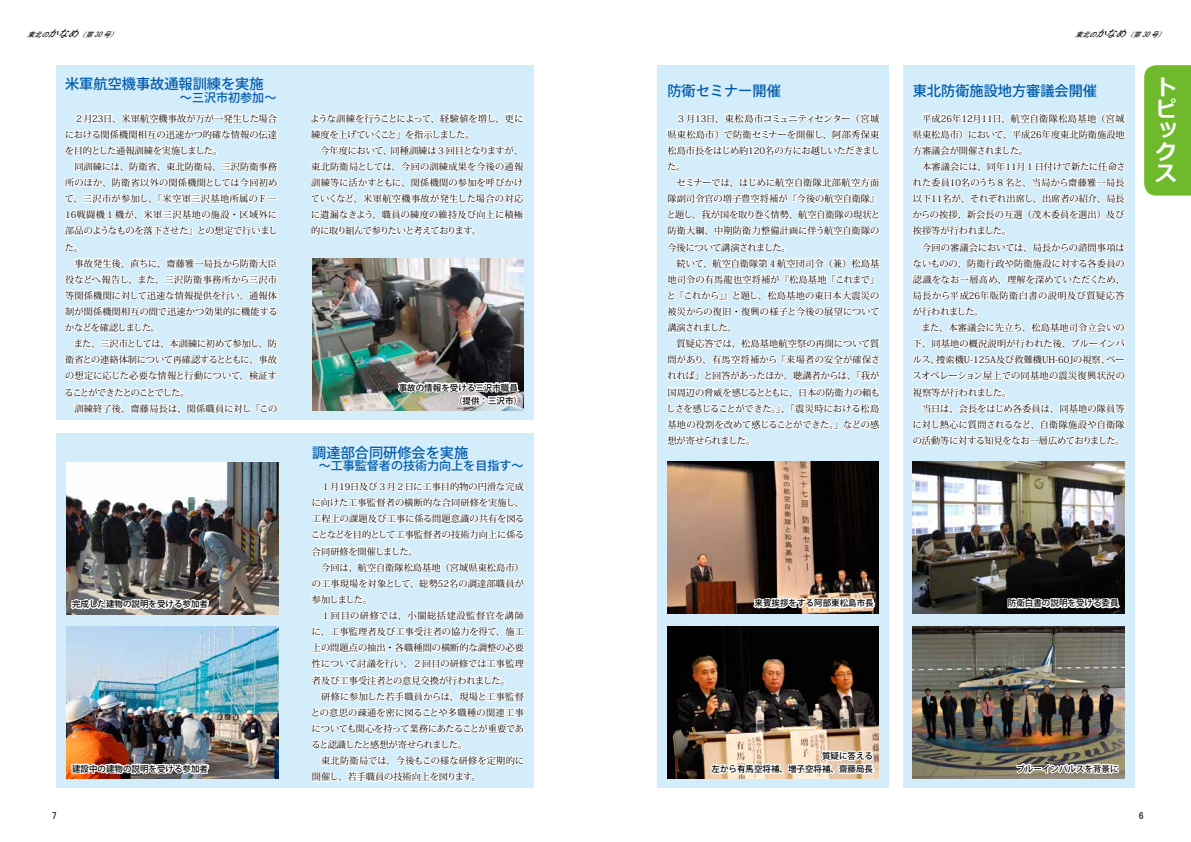
<style>
.page{position:relative;width:1191px;height:842px;background:#fff}
.page>*{position:absolute;margin:0;border:0;box-sizing:border-box;transform-origin:0 0}
.t1{font:700 21.3px/21.4px "Meiryo";color:#fff;text-align:justify}
.t2{font:500 14.2px "Koz Go Pro";color:#005bac}
.t3{font:500 12px "Koz Go Pro";color:#005bac}
.t4{font:9.9px "MS P Gothic";color:#000}
.t5{font:9.2px/16.1px "Koz Min Pro";color:#000;text-align:justify}
.t6{font:9.2px "Koz Min Pro";letter-spacing:.025em;color:#000}
.t7{font:9.2px/16.1px "Koz Min Pro";letter-spacing:-.07em;color:#000}
.t8{font:9.2px "Koz Min Pro";letter-spacing:-.045em;color:#000}
.t9{font:9.2px "Koz Min Pro";letter-spacing:.02em;color:#000}
.t10{font:9.2px "Koz Min Pro";letter-spacing:.035em;color:#000}
.t11{font:9.2px "Koz Min Pro";letter-spacing:-.04em;color:#000}
.t12{font:9.2px "Koz Min Pro";letter-spacing:.03em;color:#000}
.t13{font:500 8.5px/13.1px "Koz Go Pro";color:#000;text-align:right}
.t14{font:italic 7.1px "MS Gothic";color:#000}
.s1{font-size:9.9px}
</style>
<div class="page">
<div style="left:1144px;top:65px;width:47px;height:131px;background:#6fba2c"></div>
<div style="left:657px;top:65px;width:232px;height:723px;background:#d3edfb"></div>
<svg style="left:666px;top:112px;width:215px;height:361px"></svg>
<img style="left:667px;top:627px;width:211px;height:152px">
<img style="left:708px;top:651px;width:169px;height:128px">
<img style="left:667px;top:461px;width:211px;height:152px">
<img style="left:745px;top:548px;width:133px;height:62px">
<div style="left:902px;top:65px;width:232px;height:723px;background:#d3edfb"></div>
<img style="left:913px;top:627px;width:211px;height:152px">
<svg style="left:1014px;top:760px;width:106px;height:19px;background:#afaba0"></svg>
<svg style="left:912px;top:112px;width:214px;height:500px"></svg>
<div style="left:57px;top:434px;width:476px;height:354px;background:#d3edfb"></div>
<img style="left:67px;top:627px;width:211px;height:152px">
<img style="left:68px;top:651px;width:143px;height:127px">
<img style="left:67px;top:462px;width:211px;height:152px">
<img style="left:68px;top:487px;width:143px;height:126px">
<div style="left:57px;top:65px;width:477px;height:355px;background:#d3edfb"></div>
<svg style="left:60px;top:112px;width:227px;height:322px"></svg>
<img style="left:312px;top:259px;width:211px;height:97px">
<svg style="left:306px;top:356px;width:220px;height:426px"></svg>
<svg style="left:310px;top:112px;width:214px;height:125px"></svg>
<p class="t14" style="left:27px;top:31px;width:71px">東北の<span class="s1">かなめ</span>第</p>
<p class="t14" style="left:103px;top:31px;width:13px">号</p>
<p class="t14" style="left:78px;top:31px;width:13px">（</p>
<p class="t14" style="left:110px;top:31px;width:13px">）</p>
<p class="t14" style="left:94px;top:31px;width:13px">30</p>
<p class="t14" style="left:1074px;top:31px;width:71px">東北の<span class="s1">かなめ</span>第</p>
<p class="t14" style="left:1150px;top:31px;width:13px">号</p>
<p class="t14" style="left:1125px;top:31px;width:13px">（</p>
<p class="t14" style="left:1157px;top:31px;width:13px">(</p>
<p class="t14" style="left:1141px;top:31px;width:13px">30</p>
<h2 class="t2" style="left:65px;top:75px;width:200px">米軍航空機事故通報訓練を実施</h2>
<h3 class="t3" style="left:180px;top:90px;width:98px">～三沢市初参加~</h3>
<p class="t5" style="left:65px;top:110px;width:214px;text-indent:9px">２月23日、米軍航空機事故が万が一発生した場合における関係機関相互の迅速かつ的確な情報の伝達を目的とした通報訓練を実施しました。</p>
<p class="t5" style="left:65px;top:158px;width:214px;text-indent:10px">同訓練には、防衛省、東北防衛局、三沢防衛事務所のほか、防衛省以外の関係機関としては今回初めて、三沢市が参加し、「米空軍三沢基地所属のＦ― 16戦闘機１機が、米軍三沢基地の施設・区域外に部品のようなものを落下させた」との想定で行いました。</p>
<p class="t5" style="left:65px;top:255px;width:214px;text-indent:9px">事故発生後、直ちに、齋藤雅一局長から防衛大臣役などへ報告し、また、三沢防衛事務所から三沢市等関係機関に対して迅速な情報提供を行い、通報体制が関係機関相互の間で迅速かつ効果的に機能するかなどを確認しました。</p>
<p class="t5" style="left:65px;top:335px;width:214px;text-indent:9px">また、三沢市としては、本訓練に初めて参加し、防衛省との連絡体制について再確認するとともに、事故の想定に応じた必要な情報と行動について、検証することができたとのことでした。</p>
<p class="t6" style="left:74px;top:402px;width:204px">訓練終了後、齋藤局長は、関係職員に対し「この</p>
<p class="t8" style="left:310px;top:112px;width:214px">ような訓練を行うことによって、経験値を増し、更に</p>
<p class="t11" style="left:311px;top:128px;width:165px">練度を上げていくこと」を指示しました。</p>
<p class="t5" style="left:391px;top:142px;width:134px">同種訓練は３回目となりますが、</p>
<p class="t5" style="left:320px;top:142px;width:73px">今年度において、</p>
<p class="t9" style="left:311px;top:160px;width:213px">東北防衛局としては、今回の訓練成果を今後の通報</p>
<p class="t6" style="left:311px;top:176px;width:214px">訓練等に活かすともに、関係機関の参加を呼びかけ</p>
<p class="t10" style="left:311px;top:192px;width:214px">ていくなど、米軍航空機事故が発生した場合の対応</p>
<p class="t12" style="left:372px;top:208px;width:152px">、職員の練度の維持及び向上に積極</p>
<p class="t7" style="left:311px;top:206px;width:171px">に遺漏なきよう<br>的に取り組んで参りたいと考えております。</p>
<p class="t13" style="left:454px;top:381px;width:70px;text-align:left;text-indent:-55px">事故の情報を受ける三沢市職員（提供：三沢市(</p>
<h2 class="t2" style="left:312px;top:444px;width:157px">調達部合同研修会を実施</h2>
<h3 class="t3" style="left:319px;top:458px;width:206px">～工事監督者の技術力向上を目指す~</h3>
<h2 class="t2" style="left:667px;top:81px;width:115px">防衛セミナー開催</h2>
<p class="t5" style="left:667px;top:110px;width:214px;text-indent:9px">３月13日、東松島市コミュニティセンター（宮城県東松島市）で防衛セミナーを開催し、阿部秀保東松島市長をはじめ約120名の方にお越しいただきました。</p>
<p class="t5" style="left:666px;top:174px;width:215px;text-indent:10px">セミナーでは、はじめに航空自衛隊北部航空方面隊副司令官の増子豊空将補が『今後の航空自衛隊『と題し、我が国を取り巻く情勢、航空自衛隊の現状と防衛大綱、中期防衛力整備計画に伴う航空自衛隊の今後について講演されました。</p>
<p class="t5" style="left:666px;top:255px;width:215px;text-indent:10px">続いて、航空自衛隊第４航空団司令（兼）松島基地司令の有馬龍也空将補が『松島基地「これまで「と「これから」』と題し、松島基地の東日本大震災の被災からの復旧・復興の様子と今後の展望について講演されました。</p>
<p class="t5" style="left:666px;top:335px;width:215px;text-indent:10px">質疑応答では、松島基地航空祭の再開について質問があり、有馬空将補から「来場者の安全が確保されれば」と回答があったほか、聴講者からは、「我が国周辺の脅威を感じるとともに、日本の防衛力の頼もしさを感じることができた。」、「震災時における松島基地の役割を改めて感じることができた。」などの感想が寄せられました。</p>
<h2 class="t2" style="left:912px;top:81px;width:186px">東北防衛施設地方審議会開催</h2>
<p class="t5" style="left:912px;top:110px;width:213px;text-indent:9px">平成26年12月11日、航空自衛隊松島基地（宮城県東松島市）において、平成26年度東北防衛施設地方審議会が開催されました。</p>
<p class="t5" style="left:912px;top:158px;width:214px;text-indent:9px">本審議会には、同年11月１日付けで新たに任命された委員10名のうち８名と、当局から齋藤雅一局長以下11名が、それぞれ出席し、出席者の紹介、局長からの挨拶、新会長の互選（茂木委員を選出）及び挨拶等が行われました。</p>
<p class="t5" style="left:912px;top:239px;width:214px;text-indent:9px">今回の審議会においては、局長からの諮問事項はないものの、防衛行政や防衛施設に対する各委員の認識をなお一層高め、理解を深めていただくため、局長から平成26年版防衛白書の説明及び質疑応答が行われました。</p>
<p class="t5" style="left:912px;top:319px;width:213px;text-align:right">また、本審議会に先立ち、松島基地司令立会いの下、同基地の概況説明が行われた後、ブルーインパベー</p>
<p class="t5" style="left:936px;top:352px;width:175px">捜索機U-125A及び救難機UH-60Jの視察、</p>
<p class="t5" style="left:912px;top:352px;width:214px;text-align:left">ルス、<br>スオペレーション屋上での同基地の震災復興状況の視察等が行われました。</p>
<p class="t5" style="left:912px;top:400px;width:214px;text-indent:9px">当日は、会長をはじめ各委員は、同基地の隊員等に対し熱心に質問されるなど、自衛隊施設や自衛隊の活動等に対する知見をなお一層広めておりました。</p>
<h1 class="t1" style="left:1155px;top:78px;width:22px">トピックス</h1>
<p class="t13" style="left:72px;top:598px;width:138px">完成した建物の説明を受ける参加者</p>
<p class="t13" style="left:72px;top:763px;width:138px">建設中の建物の説明を受ける参加者</p>
<p class="t5" style="left:311px;top:478px;width:214px;text-indent:10px">１月19日及び３月２日に工事目的物の円滑な完成に向けた工事監督者の横断的な合同研修を実施し、工程上の課題及び工事に係る問題意識の共有を図ることなどを目的として工事監督者の技術力向上に係る合同研修を開催しました。</p>
<p class="t5" style="left:312px;top:559px;width:213px;text-indent:9px">今回は、航空自衛隊松島基地（宮城県東松島市(の工事現場を対象として、総勢52名の調達部職員が参加しました。</p>
<p class="t5" style="left:312px;top:607px;width:214px;text-indent:9px">１回目の研修では、小關総括建設監督官を講師に、工事監理者及び工事受注者の協力を得て、施工上の問題点の抽出・各職種間の横断的な調整の必要性について討議を行い、２回目の研修では工事監理者及び工事受注者との意見交換が行われました。</p>
<p class="t5" style="left:311px;top:688px;width:215px;text-indent:10px">研修に参加した若手職員からは、現場と工事監督との意思の疎通を密に図ることや多職種の関連工事についても関心を持って業務にあたることが重要であると認識したと感想が寄せられました。</p>
<p class="t5" style="left:312px;top:752px;width:214px;text-indent:9px">東北防衛局では、今後もこの様な研修を定期的に開催し、若手職員の技術向上を図ります。</p>
<p class="t13" style="left:754px;top:597px;width:121px">来賓挨拶をする阿部東松島市長</p>
<p class="t13" style="left:711px;top:750px;width:163px">質疑に答える<br>左から有馬空将補、増子空将補、齋藤局長</p>
<p class="t13" style="left:1008px;top:597px;width:112px">防衛白書の説明を受ける委員</p>
<p class="t13" style="left:1016px;top:763px;width:104px">ブルーインパルスを背景に</p>
<p class="t4" style="left:52px;top:811px;width:6px">7</p>
<p class="t4" style="left:1138px;top:811px;width:6px">6</p>
</div>
